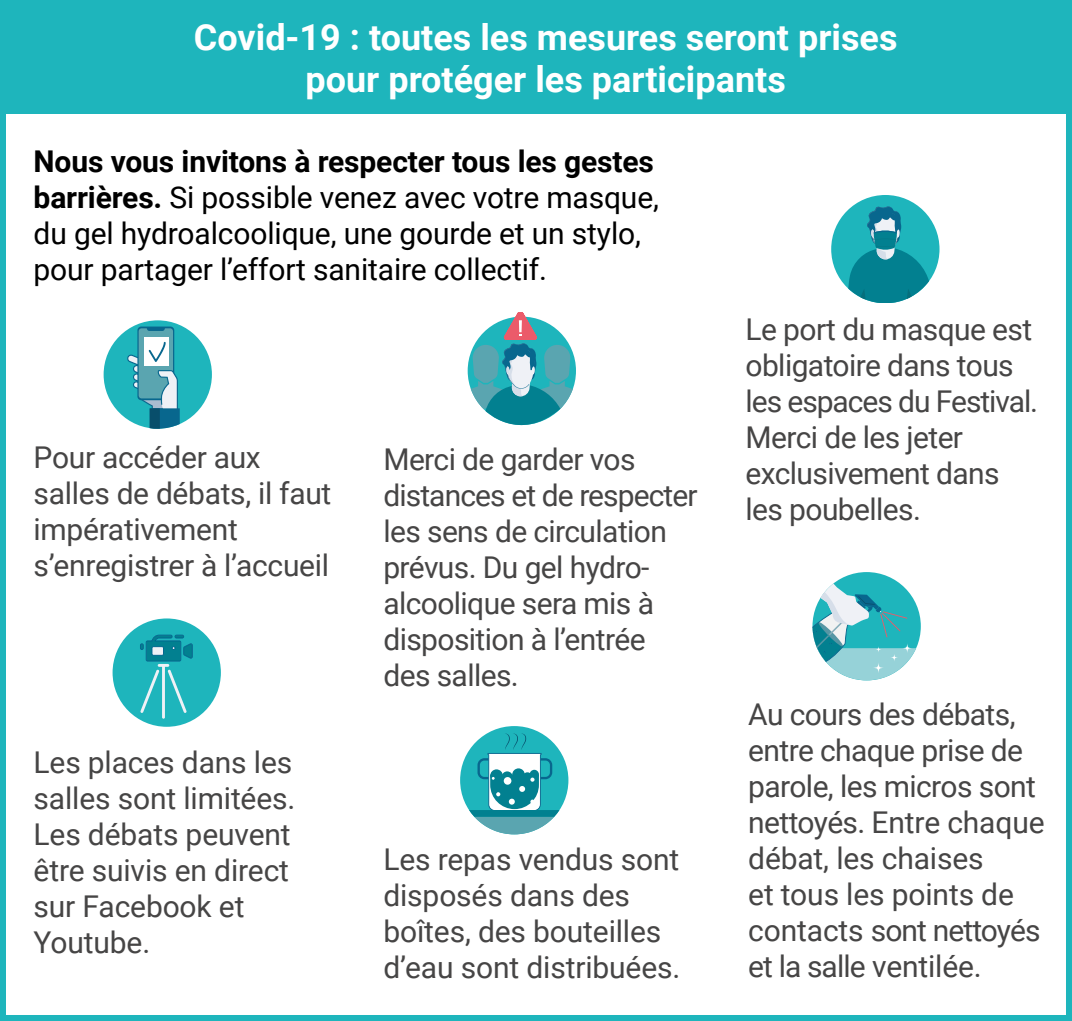
<style>
.page{position:relative;width:1072px;height:1021px;background:#fff}
.page>*{position:absolute;margin:0;border:0;box-sizing:border-box;transform-origin:0 0}
.t1{font:700 36px/42px "Roboto";color:#fff;text-align:center}
.t2{font:30px/36px "Roboto";letter-spacing:-.02em;color:#464545}
.t3{font:30px/36px "Roboto";letter-spacing:-.005em;color:#000}
.s1{font-weight:700}
</style>
<div class="page">
<div style="left:1px;top:2px;width:1070px;height:112px;background:#1eb5bc"></div>
<div style="left:0;top:0;width:1071px;height:1020px;border:6px solid #1eb5bc"></div>
<div style="left:104px;top:320px;width:108px;height:108px;background:#1eb5bc;border-radius:50%"></div>
<div style="left:137px;top:326px;width:37px;height:74px;background:#08678e;border-radius:4px"></div>
<svg style="left:127px;top:328px;width:53px;height:100px"></svg>
<svg style="left:471px;top:312px;width:102px;height:114px"></svg>
<div style="left:460px;top:726px;width:108px;height:108px;background:#1eb5bc;border-radius:50%"></div>
<svg style="left:469px;top:733px;width:90px;height:101px"></svg>
<div style="left:113px;top:618px;width:108px;height:108px;background:#1eb5bc;border-radius:50%"></div>
<svg style="left:140px;top:634px;width:53px;height:84px"></svg>
<div style="left:812px;top:572px;width:108px;height:108px;background:#1eb5bc;border-radius:50%"></div>
<svg style="left:812px;top:583px;width:104px;height:97px"></svg>
<svg style="left:890px;top:653px;width:8px;height:8px"></svg>
<svg style="left:902px;top:643px;width:10px;height:10px"></svg>
<svg style="left:873px;top:662px;width:10px;height:11px"></svg>
<div style="left:831px;top:195px;width:108px;height:107px;background:#1eb5bc;border-radius:50%"></div>
<svg style="left:848px;top:206px;width:81px;height:96px"></svg>
<p class="t1" style="left:194px;top:15px;width:705px">Covid-19 : toutes les mesures seront prises pour protéger les participants</p>
<p class="t3" style="left:34px;top:143px;width:627px"><span class="s1">Nous vous invitons à respecter tous les gestes barrières.</span> Si possible venez avec votre masque, du gel hydroalcoolique, une gourde et un stylo, pour partager l’effort sanitaire collectif.</p>
<p class="t2" style="left:34px;top:438px;width:299px">Pour accéder aux salles de débats, il faut impérativement s’enregistrer à l’accueil</p>
<p class="t2" style="left:383px;top:440px;width:316px">Merci de garder vos distances et de respecter les sens de circulation prévus. Du gel hydro&shy;alcoolique sera mis à disposition à l’entrée des salles.</p>
<p class="t2" style="left:34px;top:742px;width:263px">Les places dans les salles sont limitées.<br>Les débats peuvent être suivis en direct sur Facebook et<br>Youtube.</p>
<p class="t2" style="left:383px;top:840px;width:298px">Les repas vendus sont disposés dans des boîtes, des bouteilles d’eau sont distribuées.</p>
<p class="t2" style="left:745px;top:310px;width:294px">Le port du masque est obligatoire dans tous les espaces du Festival.<br>Merci de les jeter exclusivement dans les poubelles.</p>
<p class="t2" style="left:748px;top:695px;width:298px">Au cours des débats, entre chaque prise de parole, les micros sont nettoyés. Entre chaque débat, les chaises<br>et tous les points de contacts sont nettoyés et la salle ventilée.</p>
</div>
